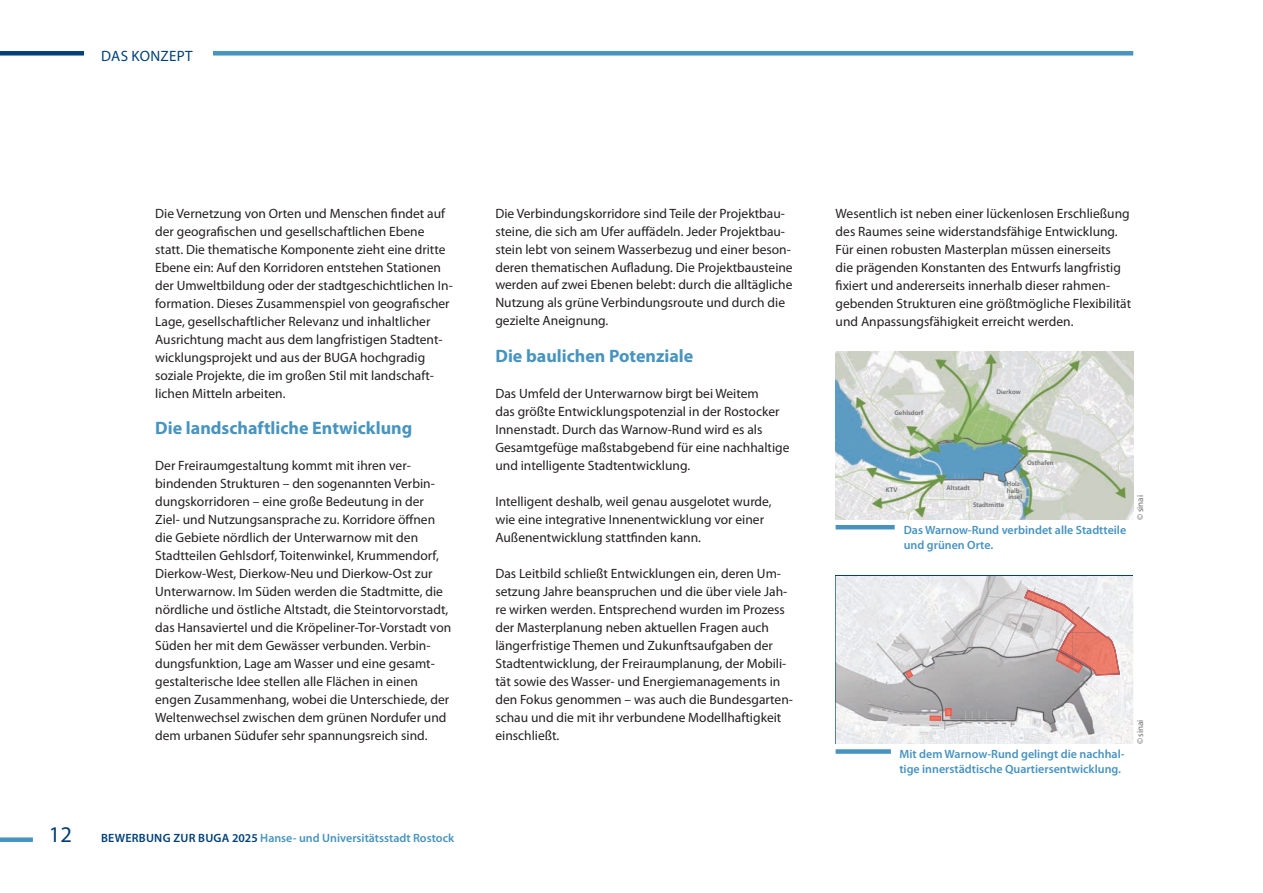
<style>
.page{position:relative;width:1263px;height:893px;background:#fff}
.page>*{position:absolute;margin:0;border:0;box-sizing:border-box;transform-origin:0 0}
.t1{font:22.5px "Myriad Pro";color:#014078}
.t2{font:700 18px "Myriad Pro";color:#4794c0}
.t3{font:15px "Myriad Pro";letter-spacing:.02em;color:#014078}
.t4{font:13.5px/18px "Myriad Pro";color:#231f20}
.t5{font:600 12px/15px "Myriad Pro";color:#4693c1}
.t6{font:600 12px "Myriad Pro";color:#4794c0}
.t7{font:9px "Myriad Pro";color:#6c6d70}
.t8{font:600 6.75px/6.8px "Myriad Pro";color:#6c6d70;text-align:justify}
.s1{color:#014078}
</style>
<div class="page">
<div style="left:183px;top:51px;width:948px;height:5px;background:#4794c0"></div>
<div style="left:0;top:51px;width:82px;height:5px;background:#014078"></div>
<div style="left:0;top:837px;width:31px;height:5px;background:#4794c0"></div>
<div style="left:85px;top:48px;width:127px;height:21px;background:#fff"></div>
<div style="left:838px;top:749px;width:51px;height:5px;background:#4693c1"></div>
<hr style="left:838px;top:525px;width:54px;height:4px;background:#4693c1">
<img style="left:836px;top:576px;width:297px;height:168px">
<svg style="left:930px;top:709px;width:21px;height:11px"></svg>
<div style="left:929px;top:715px;width:12px;height:6px;border:1px solid #f0594d"></div>
<div style="left:945px;top:708px;width:6px;height:8px;border:1px solid #f0594d"></div>
<svg style="left:904px;top:669px;width:10px;height:10px"></svg>
<svg style="left:1024px;top:590px;width:96px;height:85px;background:#dab4b0"></svg>
<img style="left:836px;top:352px;width:297px;height:168px">
<p class="t3" style="left:101px;top:47px;width:93px">DAS KONZEPT</p>
<p class="t4" style="left:155px;top:204px;width:299px">Die Vernetzung von Orten und Menschen findet auf der geografischen und gesellschaftlichen Ebene statt. Die thematische Komponente zieht eine dritte Ebene ein: Auf den Korridoren entstehen Stationen der Umweltbildung oder der stadtgeschichtlichen In&shy;formation. Dieses Zusammenspiel von geografischer Lage, gesellschaftlicher Relevanz und inhaltlicher Ausrichtung macht aus dem langfristigen Stadtent&shy;wicklungsprojekt und aus der BUGA hochgradig soziale Projekte, die im großen Stil mit landschaft&shy;lichen Mitteln arbeiten.</p>
<h2 class="t2" style="left:155px;top:416px;width:259px">Die landschaftliche Entwicklung</h2>
<p class="t4" style="left:155px;top:456px;width:297px">Der Freiraumgestaltung kommt mit ihren ver&shy;bindenden Strukturen – den sogenannten Verbin&shy;dungskorridoren – eine große Bedeutung in der Ziel- und Nutzungsansprache zu. Korridore öffnen die Gebiete nördlich der Unterwarnow mit den Stadtteilen Gehlsdorf, Toitenwinkel, Krummendorf, Dierkow-West, Dierkow-Neu und Dierkow-Ost zur Unterwarnow. Im Süden werden die Stadtmitte, die nördliche und östliche Altstadt, die Steintorvorstadt, das Hansaviertel und die Kröpeliner-Tor-Vorstadt von Süden her mit dem Gewässer verbunden. Verbin&shy;dungsfunktion, Lage am Wasser und eine gesamt&shy;gestalterische Idee stellen alle Flächen in einen engen Zusammenhang, wobei die Unterschiede, der Weltenwechsel zwischen dem grünen Nordufer und dem urbanen Südufer sehr spannungsreich sind.</p>
<h1 class="t1" style="left:49px;top:820px;width:25px">12</h1>
<p class="t6" style="left:101px;top:830px;width:355px"><span class="s1">BEWERBUNG ZUR BUGA 2025</span> Hanse- und Universitätsstadt Rostock</p>
<p class="t4" style="left:495px;top:204px;width:299px">Die Verbindungskorridore sind Teile der Projektbau&shy;steine, die sich am Ufer auffädeln. Jeder Projektbau&shy;stein lebt von seinem Wasserbezug und einer beson&shy;deren thematischen Aufladung. Die Projektbausteine werden auf zwei Ebenen belebt: durch die alltägliche Nutzung als grüne Verbindungsroute und durch die gezielte Aneignung.</p>
<h2 class="t2" style="left:495px;top:344px;width:199px">Die baulichen Potenziale</h2>
<p class="t4" style="left:495px;top:384px;width:296px">Das Umfeld der Unterwarnow birgt bei Weitem<br>das größte Entwicklungspotenzial in der Rostocker Innenstadt. Durch das Warnow-Rund wird es als Gesamtgefüge maßstabgebend für eine nachhaltige und intelligente Stadtentwicklung.</p>
<p class="t4" style="left:495px;top:492px;width:278px">Intelligent deshalb, weil genau ausgelotet wurde, wie eine integrative Innenentwicklung vor einer<br>Außenentwicklung stattfinden kann.</p>
<p class="t4" style="left:495px;top:564px;width:299px">Das Leitbild schließt Entwicklungen ein, deren Um&shy;setzung Jahre beanspruchen und die über viele Jah&shy;re wirken werden. Entsprechend wurden im Prozess der Masterplanung neben aktuellen Fragen auch längerfristige Themen und Zukunftsaufgaben der Stadtentwicklung, der Freiraumplanung, der Mobili&shy;tät sowie des Wasser- und Energiemanagements in den Fokus genommen – was auch die Bundesgarten&shy;schau und die mit ihr verbundene Modellhaftigkeit einschließt.</p>
<p class="t4" style="left:836px;top:204px;width:297px">Wesentlich ist neben einer lückenlosen Erschließung des Raumes seine widerstandsfähige Entwicklung.<br>Für einen robusten Masterplan müssen einerseits die prägenden Konstanten des Entwurfs langfristig fixiert und andererseits innerhalb dieser rahmen&shy;gebenden Strukturen eine größtmögliche Flexibilität und Anpassungsfähigkeit erreicht werden.</p>
<p class="t8" style="left:894px;top:409px;width:30px">Gehlsdorf</p>
<p class="t8" style="left:996px;top:388px;width:26px">Dierkow</p>
<p class="t8" style="left:886px;top:486px;width:13px">KTV</p>
<p class="t8" style="left:947px;top:485px;width:25px">Altstadt</p>
<p class="t8" style="left:1027px;top:460px;width:28px">Osthafen</p>
<p class="t8" style="left:1007px;top:480px;width:17px">Holz&shy;halb&shy;insel</p>
<p class="t8" style="left:973px;top:501px;width:33px">Stadtmitte</p>
<p class="t5" style="left:904px;top:522px;width:224px">Das Warnow-Rund verbindet alle Stadtteile und grünen Orte.</p>
<p class="t7" style="left:1134px;top:520px;width:26px;rotate:-90deg">© sinai</p>
<p class="t5" style="left:899px;top:746px;width:227px">Mit dem Warnow-Rund gelingt die nachhal&shy;tige innerstädtische Quartiersentwicklung.</p>
<p class="t7" style="left:1134px;top:744px;width:26px;rotate:-90deg">© sinai</p>
</div>
